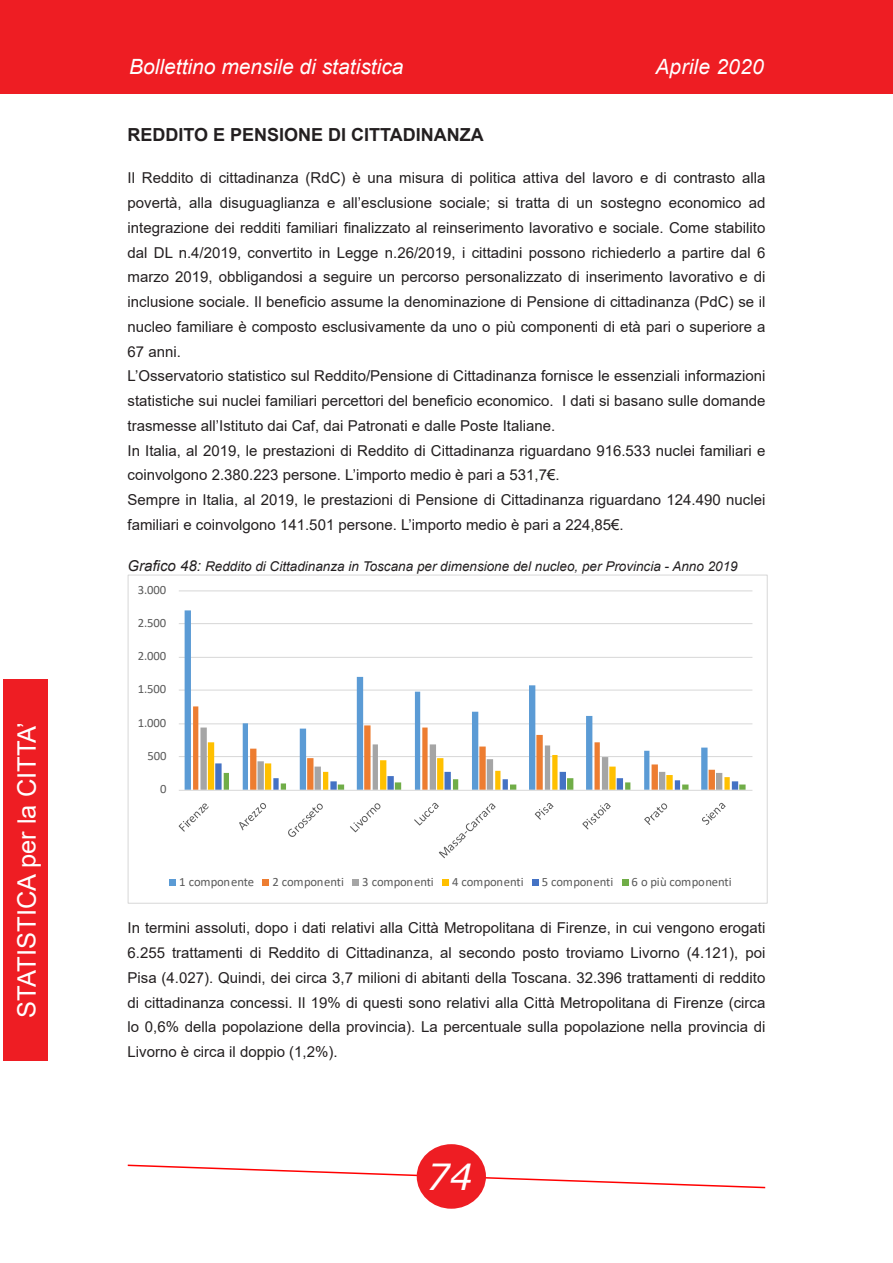
<style>
.page{position:relative;width:893px;height:1263px;background:#fff}
.page>*{position:absolute;margin:0;border:0;box-sizing:border-box;transform-origin:0 0}
.t1{font:italic 36px "Verdana";color:#fff}
.t2{font:25.5px "Arial";color:#fff}
.t3{font:italic 21px "Arial";color:#fff}
.titoli{font:700 18px "Arial";color:#231f20}
.testo{font:15px/24.8px "Arial";color:#231f20;text-align:justify}
.didascalie{font:italic 13.5px "Arial";color:#231f20}
.t4{font:12.6px "Calibri";letter-spacing:-.005em;color:#595959}
.s1{font-size:15px}
</style>
<div class="page">
<div style="left:0;top:0;width:893px;height:94px;background:#ee1d23"></div>
<svg style="left:127px;top:1164px;width:639px;height:25px"></svg>
<div style="left:3px;top:679px;width:45px;height:382px;background:#ee1d23"></div>
<div style="left:417px;top:1144px;width:69px;height:65px;background:#ee1d23;border-radius:50%"></div>
<hr style="left:179px;top:756px;width:573px;height:1px;background:#d9d9d9">
<hr style="left:179px;top:723px;width:573px;height:1px;background:#d9d9d9">
<hr style="left:179px;top:689px;width:573px;height:2px;background:#d9d9d9">
<hr style="left:179px;top:657px;width:573px;height:1px;background:#d9d9d9">
<hr style="left:179px;top:623px;width:573px;height:1px;background:#d9d9d9">
<hr style="left:179px;top:590px;width:573px;height:1px;background:#d9d9d9">
<svg style="left:185px;top:610px;width:522px;height:180px"></svg>
<svg style="left:193px;top:706px;width:553px;height:84px"></svg>
<hr style="left:179px;top:790px;width:573px;height:1px;background:#d9d9d9">
<svg style="left:178px;top:803px;width:31px;height:29px"></svg>
<svg style="left:239px;top:803px;width:28px;height:27px"></svg>
<svg style="left:288px;top:803px;width:35px;height:34px"></svg>
<svg style="left:350px;top:803px;width:31px;height:29px"></svg>
<svg style="left:414px;top:802px;width:82px;height:56px"></svg>
<svg style="left:534px;top:803px;width:20px;height:17px"></svg>
<svg style="left:582px;top:803px;width:29px;height:27px"></svg>
<svg style="left:644px;top:803px;width:24px;height:22px"></svg>
<svg style="left:702px;top:802px;width:24px;height:23px"></svg>
<div style="left:170px;top:879px;width:6px;height:7px;background:#5b9bd5"></div>
<div style="left:263px;top:879px;width:6px;height:7px;background:#ed7d31"></div>
<div style="left:353px;top:879px;width:6px;height:7px;background:#a5a5a5"></div>
<div style="left:442px;top:879px;width:7px;height:7px;background:#ffc000"></div>
<div style="left:532px;top:879px;width:6px;height:7px;background:#4472c4"></div>
<div style="left:622px;top:879px;width:6px;height:7px;background:#70ad47"></div>
<h2 class="t2" style="left:9px;top:1017px;width:297px;rotate:-90deg">STATISTICA per la CITTA’</h2>
<h3 class="t3" style="left:129px;top:53px;width:276px">Bollettino mensile di statistica</h3>
<h3 class="t3" style="left:655px;top:53px;width:110px">Aprile 2020</h3>
<p class="titoli" style="left:128px;top:122px;width:358px">REDDITO E PENSIONE DI CITTADINANZA</p>
<p class="testo" style="left:128px;top:166px;width:639px">Il Reddito di cittadinanza (RdC) è una misura di politica attiva del lavoro e di contrasto alla povertà, alla disuguaglianza e all’esclusione sociale; si tratta di un sostegno economico ad integrazione dei redditi familiari finalizzato al reinserimento lavorativo e sociale. Come stabilito dal DL n.4/2019, convertito in Legge n.26/2019, i cittadini possono richiederlo a partire dal 6 marzo 2019, obbligandosi a seguire un percorso personalizzato di inserimento lavorativo e di inclusione sociale. Il beneficio assume la denominazione di Pensione di cittadinanza (PdC) se il nucleo familiare è composto esclusivamente da uno o più componenti di età pari o superiore a 67 anni.</p>
<p class="testo" style="left:128px;top:364px;width:639px">L’Osservatorio statistico sul Reddito/Pensione di Cittadinanza fornisce le essenziali informazioni statistiche sui nuclei familiari percettori del beneficio economico. I dati si basano sulle domande trasmesse all’Istituto dai Caf, dai Patronati e dalle Poste Italiane.</p>
<p class="testo" style="left:128px;top:438px;width:639px">In Italia, al 2019, le prestazioni di Reddito di Cittadinanza riguardano 916.533 nuclei familiari e coinvolgono 2.380.223 persone. L’importo medio è pari a 531,7€.</p>
<p class="testo" style="left:128px;top:487px;width:639px">Sempre in Italia, al 2019, le prestazioni di Pensione di Cittadinanza riguardano 124.490 nuclei familiari e coinvolgono 141.501 persone. L’importo medio è pari a 224,85€.</p>
<p class="didascalie" style="left:128px;top:558px;width:612px"><span class="s1">Grafico 48:</span> Reddito di Cittadinanza in Toscana per dimensione del nucleo, per Provincia - Anno 2019</p>
<p class="t4" style="left:138px;top:581px;width:30px">3.000</p>
<p class="t4" style="left:138px;top:614px;width:30px">2.500</p>
<p class="t4" style="left:138px;top:647px;width:30px">2.000</p>
<p class="t4" style="left:138px;top:680px;width:30px">1.500</p>
<p class="t4" style="left:138px;top:714px;width:30px">1.000</p>
<p class="t4" style="left:147px;top:747px;width:21px">500</p>
<p class="t4" style="left:160px;top:780px;width:8px">0</p>
<p class="t4" style="left:179px;top:873px;width:76px">1 componente</p>
<p class="t4" style="left:272px;top:873px;width:73px">2 componenti</p>
<p class="t4" style="left:362px;top:873px;width:73px">3 componenti</p>
<p class="t4" style="left:452px;top:873px;width:73px">4 componenti</p>
<p class="t4" style="left:542px;top:873px;width:73px">5 componenti</p>
<p class="t4" style="left:632px;top:873px;width:102px">6 o più componenti</p>
<p class="testo" style="left:128px;top:916px;width:639px">In termini assoluti, dopo i dati relativi alla Città Metropolitana di Firenze, in cui vengono erogati 6.255 trattamenti di Reddito di Cittadinanza, al secondo posto troviamo Livorno (4.121), poi Pisa (4.027). Quindi, dei circa 3,7 milioni di abitanti della Toscana. 32.396 trattamenti di reddito di cittadinanza concessi. Il 19% di questi sono relativi alla Città Metropolitana di Firenze (circa lo 0,6% della popolazione della provincia). La percentuale sulla popolazione nella provincia di Livorno è circa il doppio (1,2%).</p>
<h1 class="t1" style="left:427px;top:1152px;width:47px">74</h1>
</div>
